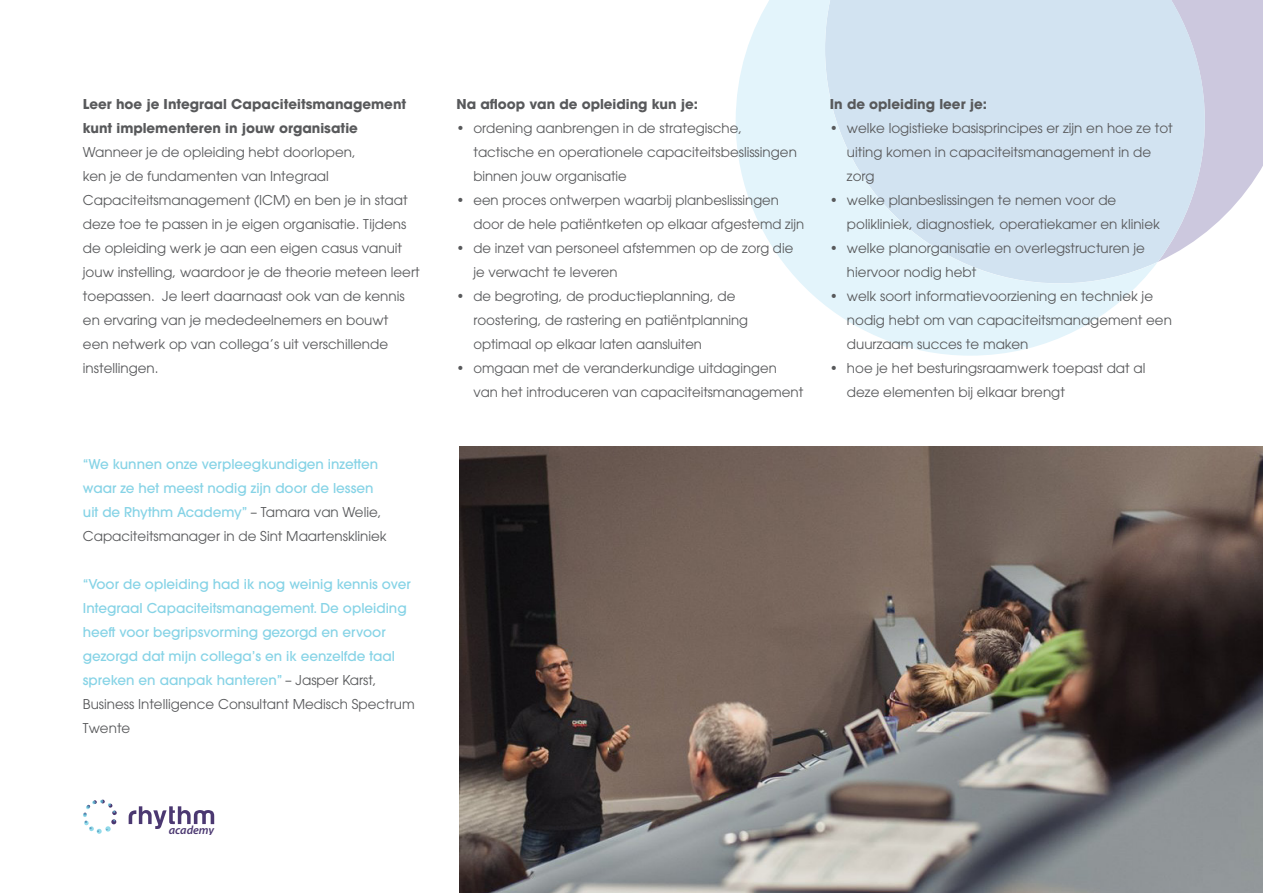
<style>
.page{position:relative;width:1263px;height:893px;background:#fff}
.page>*{position:absolute;margin:0;border:0;box-sizing:border-box;transform-origin:0 0}
.t1{font:13.5px/24px "ITC Avant Garde Pro";color:#58595b}
.t2{font:500 13.5px/24px "ITC Avant Garde Pro";color:#86d3e6}
.t3{font:700 13.5px/24px "ITC Avant Garde Pro";color:#58595b}
.t4{font:italic 600 12px "Myriad Pro";color:#4b3871}
.s1{font-weight:400;color:#58595b}
</style>
<div class="page">
<svg style="left:1205px;top:0;width:58px;height:233px;background:#d2cee2"></svg>
<svg style="left:1158px;top:0;width:47px;height:262px;background:#d3deed"></svg>
<svg style="left:736px;top:0;width:422px;height:356px;background:#ddecf6"></svg>
<svg style="left:129px;top:806px;width:85px;height:23px"></svg>
<svg style="left:83px;top:799px;width:34px;height:35px"></svg>
<img style="left:459px;top:446px;width:804px;height:447px">
<p class="t3" style="left:83px;top:92px;width:325px">Leer hoe je Integraal Capaciteitsmanagement kunt implementeren in jouw organisatie</p>
<p class="t1" style="left:83px;top:140px;width:338px">Wanneer je de opleiding hebt doorlopen,<br>ken je de fundamenten van Integraal Capaciteitsmanagement (ICM) en ben je in staat deze toe te passen in je eigen organisatie. Tijdens de opleiding werk je aan een eigen casus vanuit jouw instelling, waardoor je de theorie meteen leert toepassen. Je leert daarnaast ook van de kennis en ervaring van je mededeelnemers en bouwt<br>een netwerk op van collega’s uit verschillende instellingen.</p>
<p class="t2" style="left:83px;top:452px;width:305px">“We kunnen onze verpleegkundigen inzetten waar ze het meest nodig zijn door de lessen uit de Rhythm Academy” <span class="s1">– Tamara van Welie, Capaciteitsmanager in de Sint Maartenskliniek</span></p>
<p class="t2" style="left:83px;top:572px;width:333px">“Voor de opleiding had ik nog weinig kennis over Integraal Capaciteitsmanagement. De opleiding heeft voor begripsvorming gezorgd en ervoor gezorgd dat mijn collega’s en ik eenzelfde taal spreken en aanpak hanteren” <span class="s1">– Jasper Karst, Business Intelligence Consultant Medisch Spectrum Twente</span></p>
<p class="t4" style="left:169px;top:822px;width:47px">academy</p>
<p class="t3" style="left:456px;top:92px;width:243px">Na afloop van de opleiding kun je:</p>
<p class="t1" style="left:473px;top:116px;width:325px;text-indent:-17px">• ordening aanbrengen in de strategische, tactische en operationele capaciteitsbeslissingen binnen jouw organisatie</p>
<p class="t1" style="left:473px;top:188px;width:332px;text-indent:-17px">• een proces ontwerpen waarbij planbeslissingen door de hele patiëntketen op elkaar afgestemd zijn</p>
<p class="t1" style="left:473px;top:236px;width:321px;text-indent:-17px">• de inzet van personeel afstemmen op de zorg die je verwacht te leveren</p>
<p class="t1" style="left:473px;top:284px;width:276px;text-indent:-17px">• de begroting, de productieplanning, de roostering, de rastering en patiëntplanning optimaal op elkaar laten aansluiten</p>
<p class="t1" style="left:473px;top:356px;width:331px;text-indent:-17px">• omgaan met de veranderkundige uitdagingen van het introduceren van capaciteitsmanagement</p>
<p class="t3" style="left:830px;top:92px;width:159px">In de opleiding leer je:</p>
<p class="t1" style="left:847px;top:116px;width:327px;text-indent:-17px">• welke logistieke basisprincipes er zijn en hoe ze tot uiting komen in capaciteitsmanagement in de zorg</p>
<p class="t1" style="left:847px;top:188px;width:314px;text-indent:-17px">• welke planbeslissingen te nemen voor de polikliniek, diagnostiek, operatiekamer en kliniek</p>
<p class="t1" style="left:847px;top:236px;width:300px;text-indent:-17px">• welke planorganisatie en overlegstructuren je hiervoor nodig hebt</p>
<p class="t1" style="left:847px;top:284px;width:326px;text-indent:-17px">• welk soort informatievoorziening en techniek je nodig hebt om van capaciteitsmanagement een duurzaam succes te maken</p>
<p class="t1" style="left:847px;top:356px;width:300px;text-indent:-17px">• hoe je het besturingsraamwerk toepast dat al deze elementen bij elkaar brengt</p>
</div>
